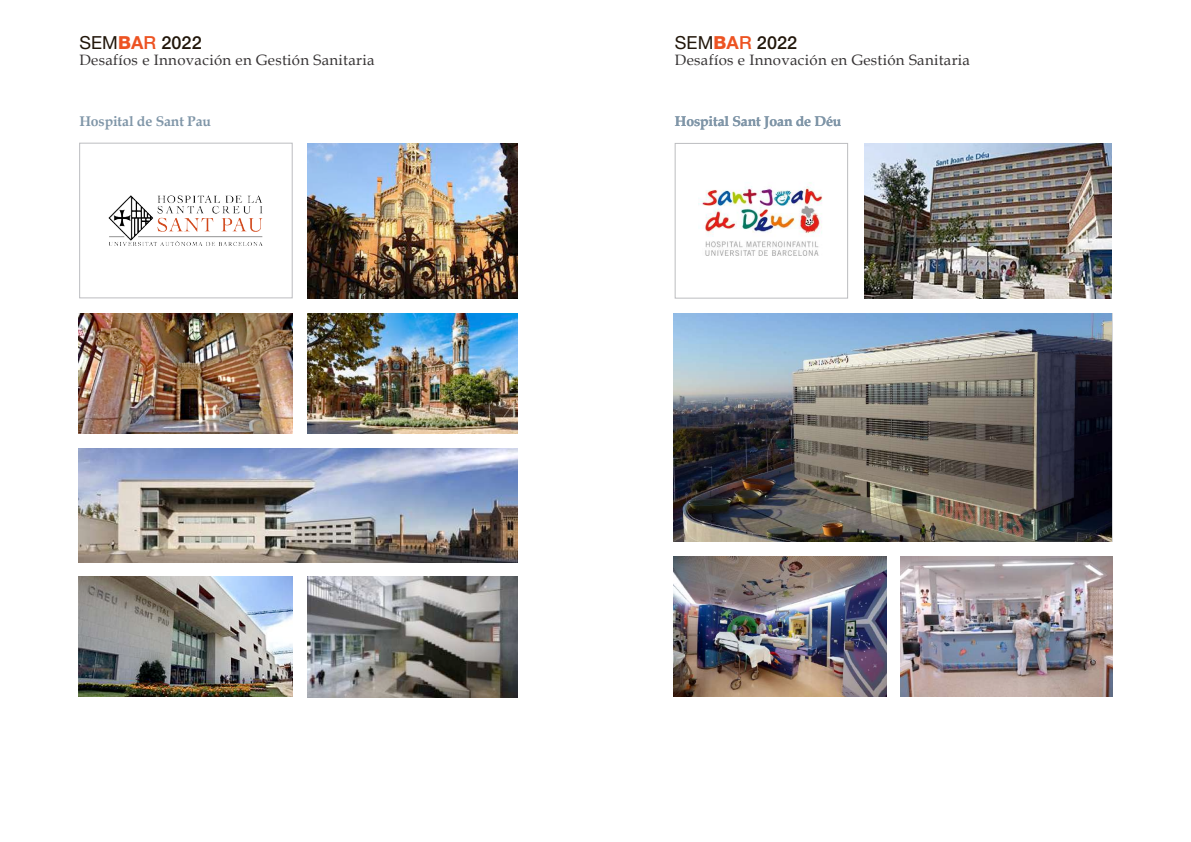
<style>
.page{position:relative;width:1191px;height:842px;background:#fff}
.page>*{position:absolute;margin:0;border:0;box-sizing:border-box;transform-origin:0 0}
.t1{font:500 18px "Helvetica Neue LT Std";letter-spacing:.005em;color:#21160a}
.t2{font:15px "Book Antiqua";letter-spacing:.02em;color:#363334}
.t3{font:700 14px "Book Antiqua";letter-spacing:-.01em;color:#8096a8}
.s1{font-weight:400}
.s2{font-weight:800;color:#ed5322}
.s3{font-weight:700;color:#ed5322}
.s4{color:#ed5322}
</style>
<div class="page">
<img style="left:108px;top:196px;width:154px;height:49px">
<img style="left:78px;top:448px;width:439px;height:114px">
<img style="left:308px;top:143px;width:209px;height:155px">
<img style="left:78px;top:313px;width:214px;height:121px">
<img style="left:308px;top:313px;width:209px;height:121px">
<img style="left:78px;top:576px;width:214px;height:121px">
<img style="left:308px;top:576px;width:209px;height:121px">
<div style="left:79px;top:143px;width:213px;height:155px;border:1px solid #bcbdc0"></div>
<div style="left:675px;top:143px;width:173px;height:155px;border:1px solid #bcbdc0"></div>
<img style="left:698px;top:182px;width:125px;height:74px">
<img style="left:674px;top:313px;width:437px;height:228px">
<img style="left:674px;top:556px;width:212px;height:141px">
<img style="left:865px;top:143px;width:246px;height:155px">
<img style="left:901px;top:556px;width:211px;height:141px">
<p class="t1" style="left:79px;top:32px;width:124px"><span class="s1">SEM</span><span class="s2">B</span><span class="s3">A</span><span class="s4">R</span> 2022</p>
<p class="t2" style="left:79px;top:50px;width:297px">Desafíos e Innovación en Gestión Sanitaria</p>
<p class="t3" style="left:79px;top:113px;width:133px">Hospital de Sant Pau</p>
<p class="t1" style="left:675px;top:32px;width:124px"><span class="s1">SEM</span><span class="s2">B</span><span class="s3">A</span><span class="s4">R</span> 2022</p>
<p class="t2" style="left:675px;top:50px;width:297px">Desafíos e Innovación en Gestión Sanitaria</p>
<p class="t3" style="left:675px;top:113px;width:168px">Hospital Sant Joan de Déu</p>
</div>
